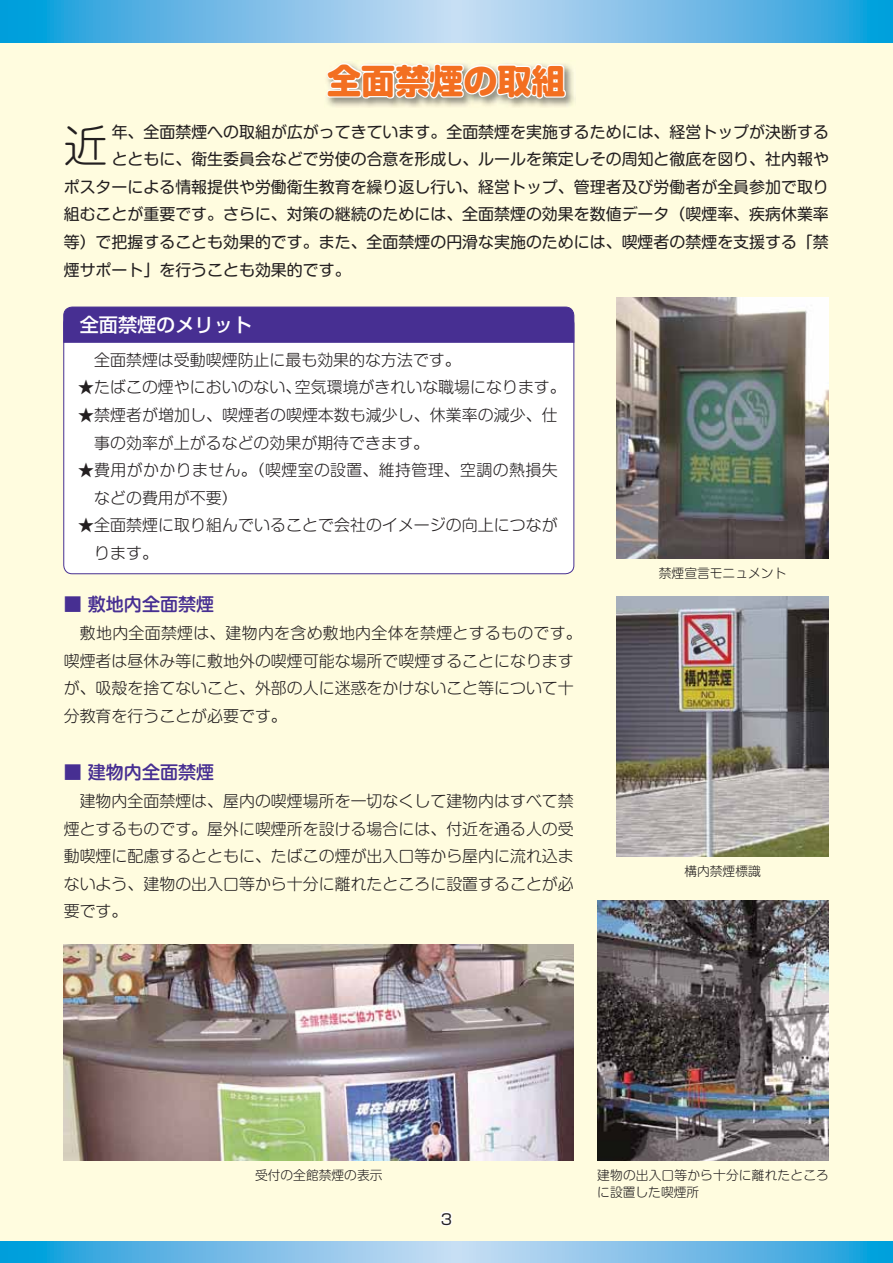
<style>
.page{position:relative;width:893px;height:1263px;background:#fff}
.page>*{position:absolute;margin:0;border:0;box-sizing:border-box;transform-origin:0 0}
.t1{font:43.5px "Shin M Go Pro Light 90 msp RKSJ H";color:#231f20}
.t2{font:34.05px "Soft Go Std Heavy 90 msp RKSJ H";color:#f36f21}
.t3{font:19.2px "Shin Go Pro Medium 90 msp RKSJ H";color:#fff}
.t4{font:18px "Shin M Go Pro Medium 90 msp RKSJ H";color:#472f92}
.t5{font:15.9px/27.6px "Shin M Go Pro Light 90 msp RKSJ H";color:#231f20}
.t6{font:15.9px "Shin M Go Pro Regular 90 msp RKSJ H";color:#231f20}
.t7{font:15.9px/27.6px "Shin M Go Pro Light 90 msp RKSJ H";letter-spacing:.025em;color:#231f20}
.t8{font:14.85px "Soft Go Std Regular 90 msp RKSJ H";color:#231f20}
.t9{font:12.75px/17px "Shin M Go Pro Light 90 msp RKSJ H";color:#231f20}
</style>
<div class="page">
<svg style="left:0;top:0;width:893px;height:43px;background:#58b3e3"></svg>
<div style="left:0;top:43px;width:893px;height:1220px;background:#fffcdf"></div>
<svg style="left:0;top:1241px;width:893px;height:22px;background:#6fbbe7"></svg>
<svg style="left:438px;top:1211px;width:16px;height:42px"></svg>
<img style="left:567px;top:65px;width:7px;height:41px">
<svg style="left:325px;top:0;width:242px;height:107px"></svg>
<img style="left:616px;top:298px;width:213px;height:260px">
<img style="left:616px;top:596px;width:213px;height:261px">
<img style="left:597px;top:900px;width:232px;height:261px">
<img style="left:64px;top:945px;width:510px;height:216px">
<div style="left:64px;top:315px;width:510px;height:259px;background:#fff;border-radius:9px"></div>
<div style="left:63px;top:307px;width:511px;height:36px;background:#472f92"></div>
<h2 class="t2" style="left:327px;top:68px;width:240px">全面禁煙の取組</h2>
<h1 class="t1" style="left:64px;top:129px;width:45px">近</h1>
<p class="t6" style="left:112px;top:126px;width:719px">年、全面禁煙への取組が広がってきています。全面禁煙を実施するためには、経営トップが決断する</p>
<p class="t6" style="left:112px;top:153px;width:719px">とともに、衛生委員会などで労使の合意を形成し、ルールを策定しその周知と徹底を図り、社内報や</p>
<p class="t6" style="left:64px;top:181px;width:767px">ポスターによる情報提供や労働衛生教育を繰り返し行い、経営トップ、管理者及び労働者が全員参加で取り</p>
<p class="t6" style="left:64px;top:208px;width:767px">組むことが重要です。さらに、対策の継続のためには、全面禁煙の効果を数値データ（喫煙率、疾病休業率</p>
<p class="t6" style="left:64px;top:236px;width:767px">等）で把握することも効果的です。また、全面禁煙の円滑な実施のためには、喫煙者の禁煙を支援する「禁</p>
<p class="t6" style="left:64px;top:264px;width:288px">煙サポート」を行うことも効果的です。</p>
<p class="t3" style="left:80px;top:317px;width:174px">全面禁煙のメリット</p>
<p class="t5" style="left:78px;top:348px;width:384px">　全面禁煙は受動喫煙防止に最も効果的な方法です。</p>
<p class="t5" style="left:78px;top:376px;width:489px">★たばこの煙やにおいのない、空気環境がきれいな職場になります。</p>
<p class="t5" style="left:94px;top:403px;width:465px;text-indent:-16px">★ 禁煙者が増加し、喫煙者の喫煙本数も減少し、休業率の減少、仕事の効率が上がるなどの効果が期待できます。</p>
<p class="t7" style="left:94px;top:459px;width:465px;text-indent:-16px">★ 費用がかかりません。（喫煙室の設置、維持管理、空調の熱損失などの費用が不要）</p>
<p class="t5" style="left:94px;top:514px;width:465px;text-indent:-16px">★ 全面禁煙に取り組んでいることで会社のイメージの向上につながります。</p>
<p class="t4" style="left:64px;top:598px;width:152px">■ 敷地内全面禁煙</p>
<p class="t5" style="left:64px;top:621px;width:519px">　敷地内全面禁煙は、建物内を含め敷地内全体を禁煙とするものです。喫煙者は昼休み等に敷地外の喫煙可能な場所で喫煙することになりますが、吸殻を捨てないこと、外部の人に迷惑をかけないこと等について十分教育を行うことが必要です。</p>
<p class="t4" style="left:64px;top:766px;width:152px">■ 建物内全面禁煙</p>
<p class="t5" style="left:64px;top:789px;width:512px;text-align:justify">　建物内全面禁煙は、屋内の喫煙場所を一切なくして建物内はすべて禁煙とするものです。屋外に喫煙所を設ける場合には、付近を通る人の受動喫煙に配慮するとともに、たばこの煙が出入口等から屋内に流れ込まないよう、建物の出入口等から十分に離れたところに設置することが必要です。</p>
<p class="t9" style="left:659px;top:566px;width:129px">禁煙宣言モニュメント</p>
<p class="t9" style="left:684px;top:865px;width:78px">構内禁煙標識</p>
<p class="t9" style="left:255px;top:1169px;width:129px">受付の全館禁煙の表示</p>
<p class="t8" style="left:441px;top:1213px;width:13px">3</p>
<p class="t9" style="left:597px;top:1169px;width:233px">建物の出入口等から十分に離れたところに設置した喫煙所</p>
</div>
